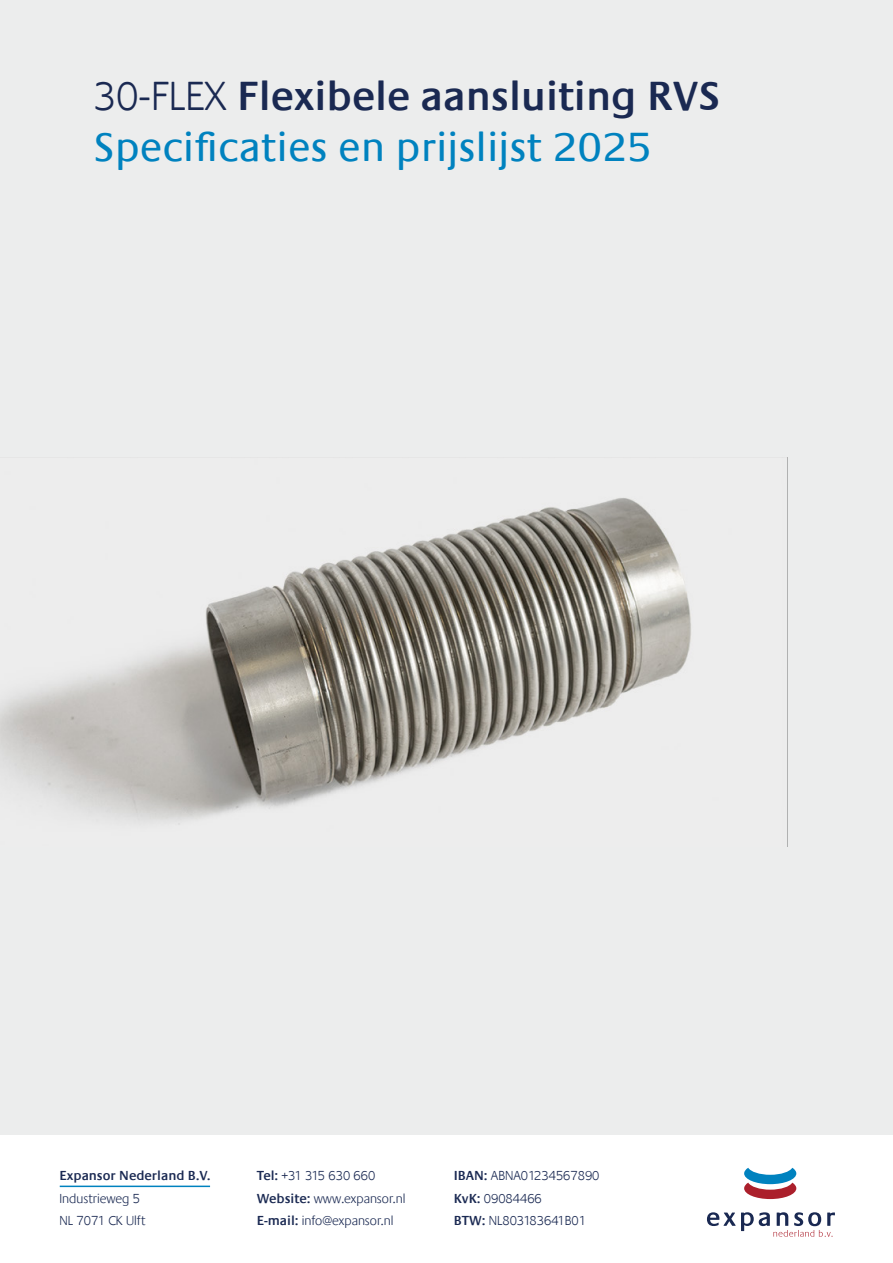
<style>
.page{position:relative;width:893px;height:1263px;background:#eceded}
.page>*{position:absolute;margin:0;border:0;box-sizing:border-box;transform-origin:0 0}
.t1{font:42px/50.4px "Praxis LT";color:#0082bf}
.t2{font:300 13.5px/22.5px "Praxis LT";color:#1a2952}
.t3{font:600 13.5px "Praxis LT";color:#1a2952}
.s1{font-weight:300;color:#1a2952}
.s2{font-weight:600;color:#1a2952}
.s3{font-weight:600}
</style>
<div class="page">
<div style="left:0;top:1135px;width:893px;height:128px;background:#fff"></div>
<svg style="left:744px;top:1168px;width:52px;height:31px"></svg>
<svg style="left:707px;top:1212px;width:128px;height:25px"></svg>
<img style="left:0;top:457px;width:788px;height:390px">
<hr style="left:60px;top:1185px;width:150px;height:2px;background:#0082bf">
<h1 class="t1" style="left:94px;top:72px;width:628px"><span class="s1">30-FLEX</span> <span class="s2">Flexibele aansluiting RVS<br></span>Specificaties en prijslijst 2025</h1>
<p class="t3" style="left:60px;top:1168px;width:152px">Expansor Nederland B.V.</p>
<p class="t2" style="left:60px;top:1187px;width:88px">Industrieweg 5<br>NL 7071 CK Ulft</p>
<p class="t2" style="left:257px;top:1165px;width:150px"><span class="s3">Tel:</span> +31 315 630 660<br><span class="s3">Website:</span> www.expansor.nl<br><span class="s3">E-mail:</span> info@expansor.nl</p>
<p class="t2" style="left:454px;top:1165px;width:147px"><span class="s3">IBAN:</span> ABNA01234567890<br><span class="s3">KvK:</span> 09084466<br><span class="s3">BTW:</span> NL803183641B01</p>
</div>
